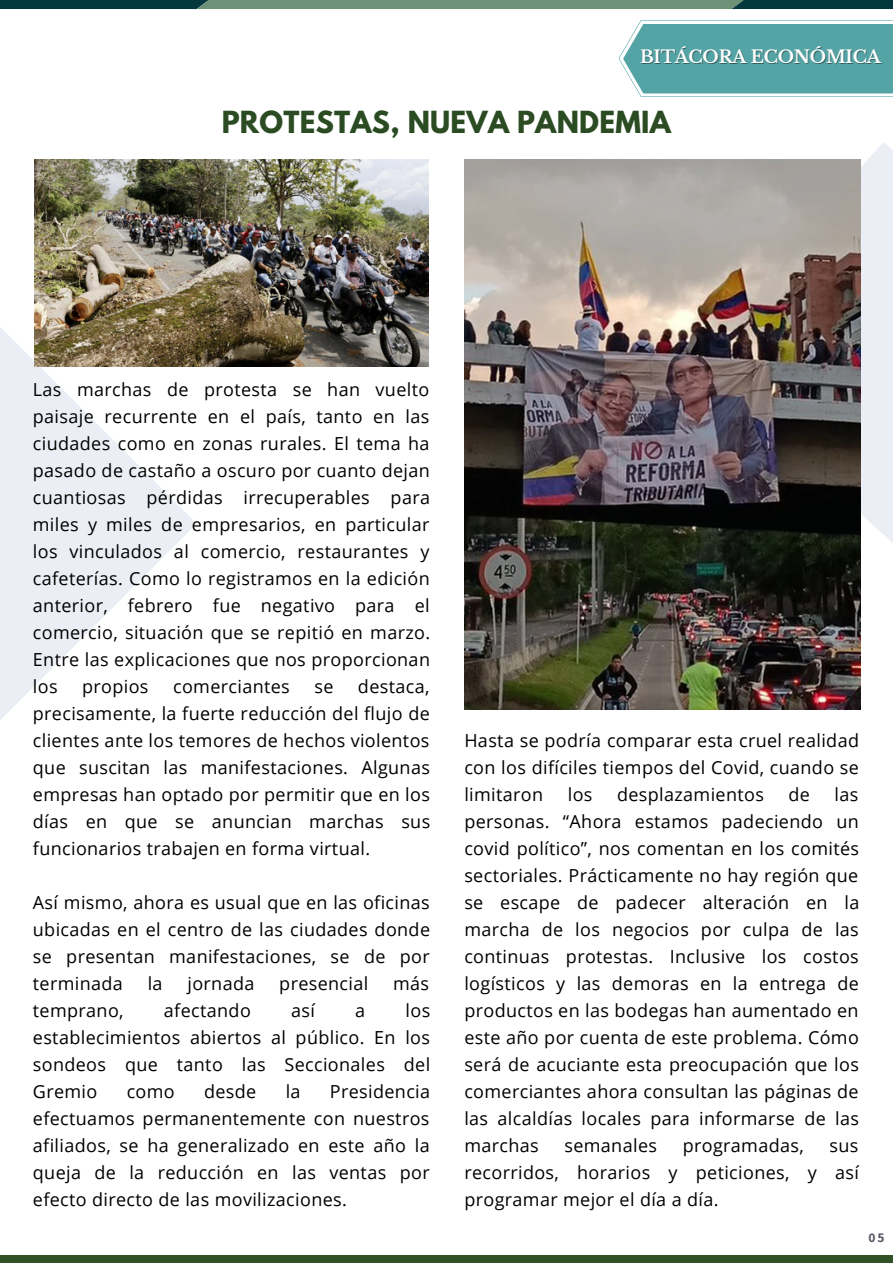
<style>
.page{position:relative;width:893px;height:1264px;background:#fff}
.page>*{position:absolute;margin:0;border:0;box-sizing:border-box;transform-origin:0 0}
.t1{font:700 27px "League Spartan";letter-spacing:.01em;color:#2b4b22}
.t2{font:18px/27px "Open Sans";letter-spacing:.02em;color:#000;text-align:justify}
.t3{font:700 17.4px "Libre Baskerville";letter-spacing:-.015em;color:#fff}
.t4{font:700 13.35px "Source Sans Pro";color:#5e5768}
</style>
<div class="page">
<div style="left:0;top:1255px;width:892px;height:7px;background:#315227"></div>
<svg style="left:860px;top:142px;width:32px;height:409px;background:#e8eaef"></svg>
<svg style="left:618px;top:20px;width:274px;height:77px;background:#6bb0b0"></svg>
<svg style="left:0;top:0;width:892px;height:9px;background:#436e60"></svg>
<svg style="left:0;top:320px;width:197px;height:400px;fill:#ebeef4"></svg>
<img style="left:464px;top:159px;width:396px;height:550px">
<img style="left:35px;top:159px;width:393px;height:208px">
<p class="t3" style="left:640px;top:46px;width:242px">BITÁCORA ECONÓMICA</p>
<h1 class="t1" style="left:222px;top:109px;width:451px">PROTESTAS, NUEVA PANDEMIA</h1>
<p class="t2" style="left:33px;top:376px;width:399px">Las marchas de protesta se han vuelto paisaje recurrente en el país, tanto en las ciudades como en zonas rurales. El tema ha pasado de castaño a oscuro por cuanto dejan cuantiosas pérdidas irrecuperables para miles y miles de empresarios, en particular los vinculados al comercio, restaurantes y cafeterías. Como lo registramos en la edición anterior, febrero fue negativo para el comercio, situación que se repitió en marzo.<br>Entre las explicaciones que nos proporcionan los</p>
<p class="t2" style="left:33px;top:672px;width:399px;text-indent:325px">destaca, precisamente, la fuerte reducción del flujo de clientes ante los temores de hechos violentos que suscitan las manifestaciones. Algunas empresas han optado por permitir que en los días en que se anuncian marchas sus funcionarios trabajen en forma virtual.</p>
<p class="t2" style="left:33px;top:888px;width:398px">Así mismo, ahora es usual que en las oficinas ubicadas en el centro de las ciudades donde se presentan manifestaciones, se de por terminada</p>
<p class="t2" style="left:82px;top:672px;width:68px">propios</p>
<p class="t2" style="left:173px;top:672px;width:118px">comerciantes</p>
<p class="t2" style="left:314px;top:672px;width:21px">se</p>
<p class="t2" style="left:148px;top:969px;width:16px">la</p>
<p class="t2" style="left:187px;top:969px;width:68px">jornada</p>
<p class="t2" style="left:279px;top:969px;width:91px">presencial</p>
<p class="t2" style="left:393px;top:969px;width:38px">más</p>
<p class="t2" style="left:33px;top:996px;width:92px">temprano,</p>
<p class="t2" style="left:164px;top:996px;width:88px">afectando</p>
<p class="t2" style="left:291px;top:996px;width:25px">así</p>
<p class="t2" style="left:355px;top:996px;width:11px">a</p>
<p class="t2" style="left:33px;top:996px;width:399px;text-indent:372px">los establecimientos abiertos al público. En los sondeos que tanto las Seccionales del Gremio</p>
<p class="t2" style="left:33px;top:1077px;width:399px;text-indent:297px">Presidencia efectuamos permanentemente con nuestros afiliados, se ha generalizado en este año la queja de la reducción en las ventas por efecto directo de las movilizaciones.</p>
<p class="t2" style="left:127px;top:1077px;width:50px">como</p>
<p class="t2" style="left:204px;top:1077px;width:54px">desde</p>
<p class="t2" style="left:286px;top:1077px;width:16px">la</p>
<p class="t2" style="left:464px;top:726px;width:396px">Hasta se podría comparar esta cruel realidad con los difíciles tiempos del Covid, cuando se limitaron</p>
<p class="t2" style="left:464px;top:780px;width:396px;text-indent:370px">las personas. “Ahora estamos padeciendo un covid político”, nos comentan en los comités sectoriales. Prácticamente no hay región que se escape de padecer alteración en la marcha de los negocios por culpa de las continuas protestas. Inclusive los costos logísticos y las demoras en la entrega de productos en las bodegas han aumentado en este año por cuenta de este problema. Cómo será de acuciante esta preocupación que los comerciantes ahora consultan las páginas de las alcaldías locales para informarse de las marchas</p>
<p class="t2" style="left:567px;top:780px;width:26px">los</p>
<p class="t2" style="left:617px;top:780px;width:148px">desplazamientos</p>
<p class="t2" style="left:788px;top:780px;width:23px">de</p>
<p class="t2" style="left:564px;top:1131px;width:94px">semanales</p>
<p class="t2" style="left:682px;top:1131px;width:123px">programadas,</p>
<p class="t2" style="left:464px;top:1131px;width:396px;text-indent:365px">sus recorridos, horarios y peticiones, y así programar mejor el día a día.</p>
<p class="t4" style="left:868px;top:1228px;width:18px">05</p>
</div>
